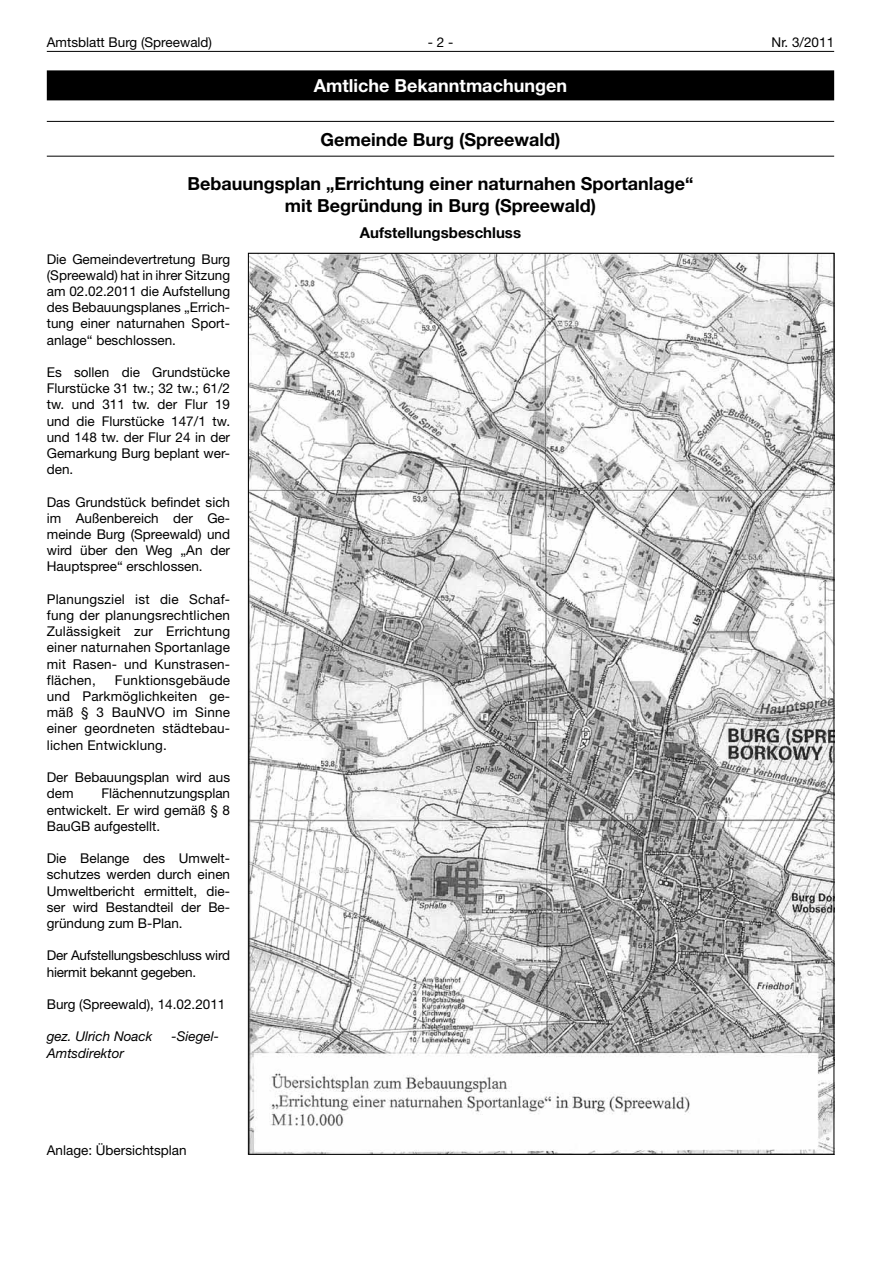
<style>
.page{position:relative;width:881px;height:1263px;background:#fff}
.page>*{position:absolute;margin:0;border:0;box-sizing:border-box;transform-origin:0 0}
.t1{font:700 18px/21.6px "Helvetica Neue LT";color:#000;text-align:center}
.t2{font:700 18px "Helvetica Neue LT";color:#fff}
.t3{font:700 15px "Helvetica Neue LT";color:#000}
.t4{font:13.5px/16.2px "Helvetica Neue LT";color:#000;text-align:justify}
.t5{font:italic 13.5px "Helvetica Neue LT";color:#000}
</style>
<div class="page">
<hr style="left:47px;top:51px;width:786px;height:1px;background:#000">
<div style="left:47px;top:70px;width:786px;height:30px;background:#000"></div>
<hr style="left:47px;top:121px;width:786px;height:1px;background:#000">
<hr style="left:47px;top:156px;width:786px;height:1px;background:#000">
<img style="left:250px;top:255px;width:581px;height:897px">
<p class="t4" style="left:47px;top:34px;width:167px">Amtsblatt Burg (Spreewald)</p>
<p class="t4" style="left:427px;top:34px;width:27px">- 2 -</p>
<p class="t4" style="left:771px;top:34px;width:64px">Nr. 3/2011</p>
<h1 class="t2" style="left:314px;top:74px;width:254px">Amtliche Bekanntmachungen</h1>
<h1 class="t1" style="left:320px;top:128px;width:241px">Gemeinde Burg (Spreewald)</h1>
<h1 class="t1" style="left:187px;top:173px;width:507px">Bebauungsplan „Errichtung einer naturnahen Sportanlage“ mit Begründung in Burg (Spreewald)</h1>
<p class="t3" style="left:360px;top:224px;width:163px">Aufstellungsbeschluss</p>
<p class="t4" style="left:47px;top:251px;width:185px">Die Gemeindevertretung Burg (Spreewald) hat in ihrer Sitzung am 02.02.2011 die Aufstellung des Bebauungsplanes „Errich&shy;tung einer naturnahen Sport&shy;anlage“ beschlossen.</p>
<p class="t4" style="left:47px;top:364px;width:185px">Es sollen die Grundstücke Flurstücke 31 tw.; 32 tw.; 61/2 tw. und 311 tw. der Flur 19 und die Flurstücke 147/1 tw. und 148 tw. der Flur 24 in der Gemarkung Burg beplant wer&shy;den.</p>
<p class="t4" style="left:47px;top:494px;width:185px">Das Grundstück befindet sich im Außenbereich der Ge&shy;meinde Burg (Spreewald) und wird über den Weg „An der Hauptspree“ erschlossen.</p>
<p class="t4" style="left:47px;top:591px;width:185px">Planungsziel ist die Schaf&shy;fung der planungsrechtlichen Zulässigkeit zur Errichtung einer naturnahen Sportanlage mit Rasen- und Kunstrasen&shy;flächen,</p>
<p class="t4" style="left:47px;top:672px;width:185px;text-indent:68px">Funktionsgebäude und Parkmöglichkeiten ge&shy;mäß § 3 BauNVO im Sinne einer geordneten städtebau&shy;lichen Entwicklung.</p>
<p class="t4" style="left:47px;top:769px;width:185px">Der Bebauungsplan wird aus dem</p>
<p class="t4" style="left:47px;top:785px;width:185px;text-indent:55px">Flächennutzungsplan entwickelt. Er wird gemäß § 8<br>BauGB aufgestellt.</p>
<p class="t4" style="left:47px;top:850px;width:185px">Die Belange des Umwelt&shy;schutzes werden durch einen Umweltbericht ermittelt, die&shy;ser wird Bestandteil der Be&shy;gründung zum B-Plan.</p>
<p class="t4" style="left:47px;top:947px;width:185px">Der Aufstellungsbeschluss wird hiermit bekannt gegeben.</p>
<p class="t4" style="left:47px;top:996px;width:180px">Burg (Spreewald), 14.02.2011</p>
<p class="t5" style="left:47px;top:1028px;width:107px">gez. Ulrich Noack</p>
<p class="t5" style="left:171px;top:1028px;width:49px">-Siegel-</p>
<p class="t5" style="left:47px;top:1044px;width:79px">Amtsdirektor</p>
<p class="t4" style="left:47px;top:1142px;width:141px">Anlage: Übersichtsplan</p>
</div>
